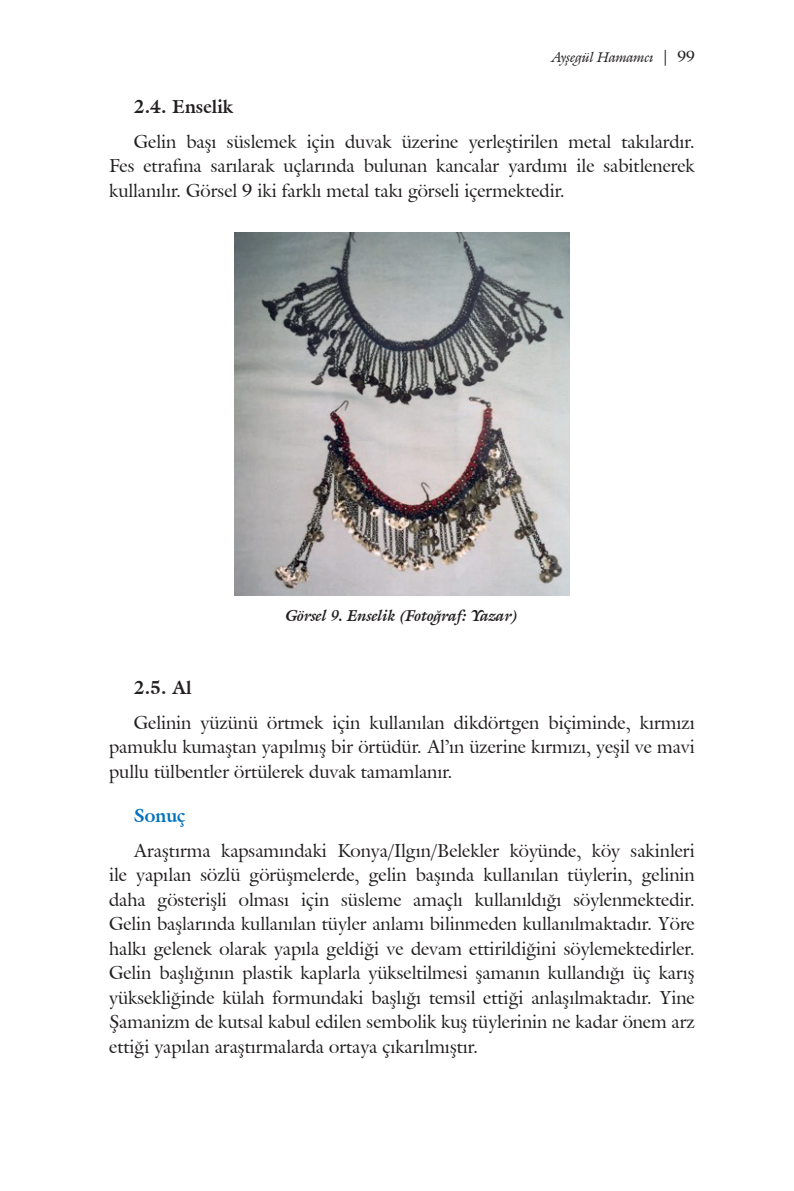
<style>
.page{position:relative;width:794px;height:1191px;background:#fff}
.page>*{position:absolute;margin:0;border:0;box-sizing:border-box;transform-origin:0 0}
.t1{font:18.38px/24.5px "Galliard IT Cby BT";color:#231f20;text-align:justify}
.t2{font:700 18.38px "Galliard IT Cby BT";color:#231f20}
.t3{font:700 18.38px "Galliard IT Cby BT";color:#0072bc}
.t4{font:italic 700 15.75px "Galliard IT Cby BT";color:#231f20}
.t5{font:italic 14px "Galliard IT Cby BT";color:#231f20}
.s1{font-style:normal;font-size:15.75px}
</style>
<div class="page">
<img style="left:235px;top:232px;width:334px;height:363px">
<p class="t5" style="left:552px;top:47px;width:144px">Ayşegül Hamamcı <span class="s1">| 99</span></p>
<p class="t2" style="left:134px;top:95px;width:101px">2.4. Enselik</p>
<p class="t1" style="left:109px;top:129px;width:587px;text-indent:25px">Gelin başı süslemek için duvak üzerine yerleştirilen metal takılardır.<br>Fes etrafına sarılarak uçlarında bulunan kancalar yardımı ile sabitlenerek kullanılır. Görsel 9 iki farklı metal takı görseli içermektedir.</p>
<p class="t4" style="left:286px;top:604px;width:234px">Görsel 9. Enselik (Fotoğraf: Yazar)</p>
<p class="t2" style="left:134px;top:676px;width:59px">2.5. Al</p>
<p class="t1" style="left:109px;top:710px;width:587px;text-indent:25px">Gelinin yüzünü örtmek için kullanılan dikdörtgen biçiminde, kırmızı pamuklu kumaştan yapılmış bir örtüdür. Al’ın üzerine kırmızı, yeşil ve mavi pullu tülbentler örtülerek duvak tamamlanır.</p>
<p class="t3" style="left:134px;top:804px;width:53px">Sonuç</p>
<p class="t1" style="left:109px;top:838px;width:587px;text-indent:25px">Araştırma kapsamındaki Konya/Ilgın/Belekler köyünde, köy sakinleri ile yapılan sözlü görüşmelerde, gelin başında kullanılan tüylerin, gelinin daha gösterişli olması için süsleme amaçlı kullanıldığı söylenmektedir.<br>Gelin başlarında kullanılan tüyler anlamı bilinmeden kullanılmaktadır. Yöre halkı gelenek olarak yapıla geldiği ve devam ettirildiğini söylemektedirler.<br>Gelin başlığının plastik kaplarla yükseltilmesi şamanın kullandığı üç karış yüksekliğinde külah formundaki başlığı temsil ettiği anlaşılmaktadır. Yine Şamanizm de kutsal kabul edilen sembolik kuş tüylerinin ne kadar önem arz ettiği yapılan araştırmalarda ortaya çıkarılmıştır.</p>
</div>
